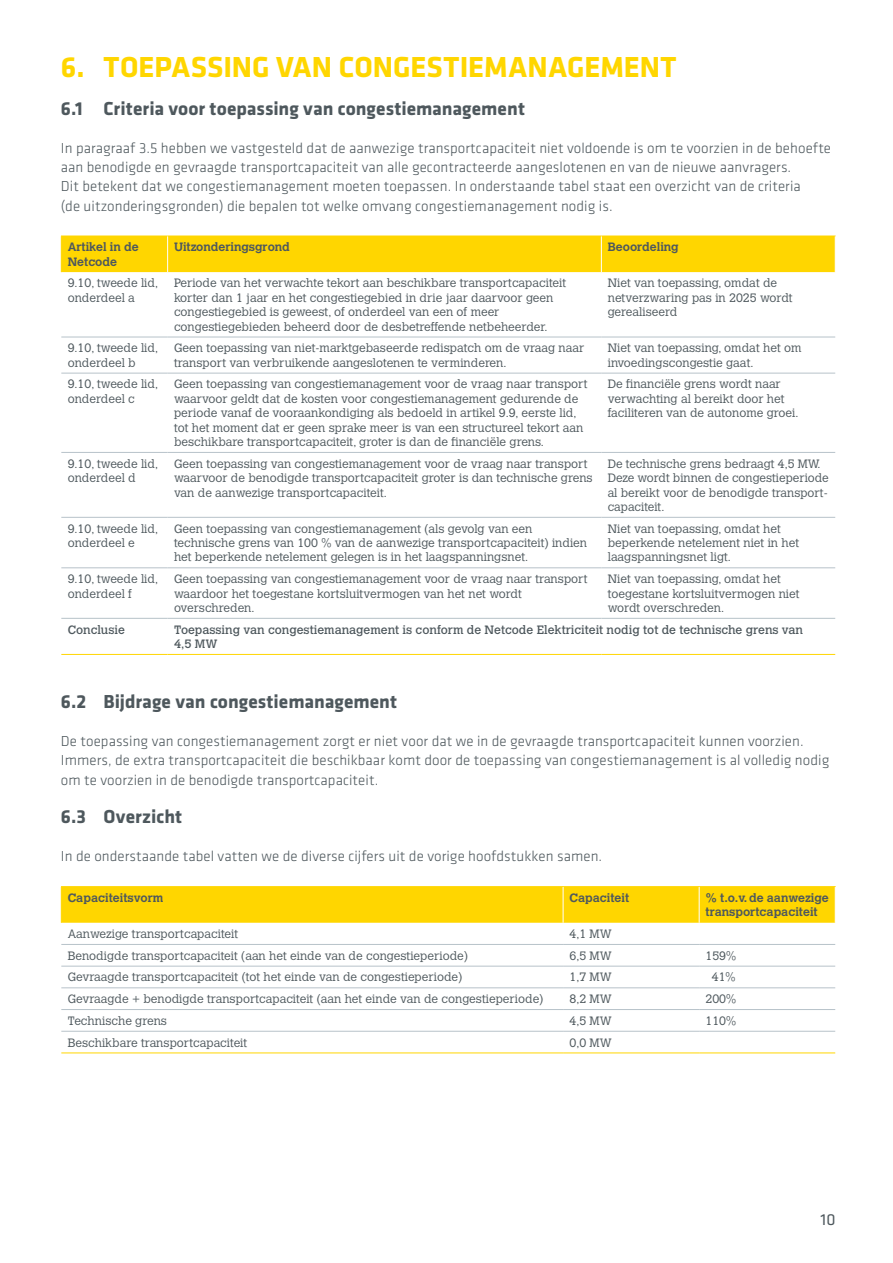
<style>
.page{position:relative;width:893px;height:1263px;background:#fff}
.page>*{position:absolute;margin:0;border:0;box-sizing:border-box;transform-origin:0 0}
.t1{font:700 30px "Klavika";color:#ffd600}
.t2{font:700 19.5px "Klavika";color:#4e585d}
.t3{font:16.5px "Klavika";color:#4e585d}
.t4{font:300 15px/19.2px "Klavika";letter-spacing:.005em;color:#4e585d}
.t5{font:300 12px/14.4px "Calvert MT Std";color:#4e585d}
.t6{font:700 12px/14.4px "Calvert MT Std";color:#4e585d}
.t7{font:12px/14.4px "Calvert MT Std";color:#4e585d}
</style>
<div class="page">
<div style="left:62px;top:237px;width:773px;height:35px;background:#ffd600"></div>
<hr style="left:61px;top:337px;width:107px;height:1px;background:#b7c2c9">
<hr style="left:168px;top:337px;width:433px;height:1px;background:#b7c2c9">
<hr style="left:601px;top:337px;width:234px;height:1px;background:#b7c2c9">
<hr style="left:61px;top:373px;width:107px;height:1px;background:#b7c2c9">
<hr style="left:168px;top:373px;width:433px;height:1px;background:#b7c2c9">
<hr style="left:601px;top:373px;width:234px;height:1px;background:#b7c2c9">
<hr style="left:61px;top:452px;width:107px;height:1px;background:#b7c2c9">
<hr style="left:168px;top:452px;width:433px;height:1px;background:#b7c2c9">
<hr style="left:601px;top:452px;width:234px;height:1px;background:#b7c2c9">
<hr style="left:61px;top:517px;width:107px;height:1px;background:#b7c2c9">
<hr style="left:168px;top:517px;width:433px;height:1px;background:#b7c2c9">
<hr style="left:601px;top:517px;width:234px;height:1px;background:#b7c2c9">
<hr style="left:61px;top:567px;width:107px;height:1px;background:#b7c2c9">
<hr style="left:168px;top:567px;width:433px;height:1px;background:#b7c2c9">
<hr style="left:601px;top:567px;width:234px;height:1px;background:#b7c2c9">
<hr style="left:61px;top:618px;width:107px;height:1px;background:#b7c2c9">
<hr style="left:168px;top:618px;width:433px;height:1px;background:#b7c2c9">
<hr style="left:601px;top:618px;width:234px;height:1px;background:#b7c2c9">
<hr style="left:61px;top:236px;width:107px;height:1px;background:#ffd600">
<hr style="left:61px;top:236px;width:1px;height:36px;background:#ffd600">
<hr style="left:168px;top:236px;width:433px;height:1px;background:#ffd600">
<hr style="left:601px;top:236px;width:235px;height:1px;background:#ffd600">
<hr style="left:167px;top:236px;width:1px;height:36px;background:#fff">
<hr style="left:601px;top:236px;width:1px;height:36px;background:#fff">
<hr style="left:835px;top:236px;width:1px;height:36px;background:#fff">
<hr style="left:61px;top:654px;width:107px;height:1px;background:#ffd600">
<hr style="left:168px;top:654px;width:433px;height:1px;background:#ffd600">
<hr style="left:601px;top:654px;width:234px;height:1px;background:#ffd600">
<div style="left:62px;top:887px;width:773px;height:36px;background:#ffd600"></div>
<hr style="left:61px;top:944px;width:502px;height:1px;background:#b7c2c9">
<hr style="left:563px;top:944px;width:136px;height:1px;background:#b7c2c9">
<hr style="left:699px;top:944px;width:136px;height:1px;background:#b7c2c9">
<hr style="left:61px;top:966px;width:502px;height:1px;background:#b7c2c9">
<hr style="left:563px;top:966px;width:136px;height:1px;background:#b7c2c9">
<hr style="left:699px;top:966px;width:136px;height:1px;background:#b7c2c9">
<hr style="left:61px;top:987px;width:502px;height:1px;background:#b7c2c9">
<hr style="left:563px;top:987px;width:136px;height:1px;background:#b7c2c9">
<hr style="left:699px;top:987px;width:136px;height:1px;background:#b7c2c9">
<hr style="left:61px;top:1009px;width:502px;height:1px;background:#b7c2c9">
<hr style="left:563px;top:1009px;width:136px;height:1px;background:#b7c2c9">
<hr style="left:699px;top:1009px;width:136px;height:1px;background:#b7c2c9">
<hr style="left:61px;top:1031px;width:502px;height:1px;background:#b7c2c9">
<hr style="left:563px;top:1031px;width:136px;height:1px;background:#b7c2c9">
<hr style="left:699px;top:1031px;width:136px;height:1px;background:#b7c2c9">
<hr style="left:61px;top:886px;width:502px;height:1px;background:#ffd600">
<hr style="left:61px;top:887px;width:1px;height:36px;background:#ffd600">
<hr style="left:563px;top:886px;width:136px;height:1px;background:#ffd600">
<hr style="left:699px;top:886px;width:137px;height:1px;background:#ffd600">
<hr style="left:563px;top:887px;width:1px;height:36px;background:#fff">
<hr style="left:699px;top:887px;width:1px;height:36px;background:#fff">
<hr style="left:61px;top:1052px;width:502px;height:1px;background:#ffd600">
<hr style="left:563px;top:1052px;width:136px;height:1px;background:#ffd600">
<hr style="left:699px;top:1052px;width:136px;height:1px;background:#ffd600">
<h1 class="t1" style="left:61px;top:50px;width:617px">6. TOEPASSING VAN CONGESTIEMANAGEMENT</h1>
<h2 class="t2" style="left:61px;top:98px;width:466px">6.1 Criteria voor toepassing van congestiemanagement</h2>
<p class="t4" style="left:61px;top:139px;width:772px">In paragraaf 3.5 hebben we vastgesteld dat de aanwezige transportcapaciteit niet voldoende is om te voorzien in de behoefte aan benodigde en gevraagde transportcapaciteit van alle gecontracteerde aangeslotenen en van de nieuwe aanvragers.<br>Dit betekent dat we congestiemanagement moeten toepassen. In onderstaande tabel staat een overzicht van de criteria<br>(de uitzonderingsgronden) die bepalen tot welke omvang congestiemanagement nodig is.</p>
<p class="t6" style="left:68px;top:240px;width:73px">Artikel in de<br>Netcode</p>
<p class="t6" style="left:174px;top:240px;width:117px">Uitzonderingsgrond</p>
<p class="t6" style="left:608px;top:240px;width:73px">Beoordeling</p>
<p class="t5" style="left:68px;top:276px;width:92px">9.10, tweede lid, onderdeel a</p>
<p class="t5" style="left:174px;top:276px;width:394px">Periode van het verwachte tekort aan beschikbare transportcapaciteit korter dan 1 jaar en het congestiegebied in drie jaar daarvoor geen congestiegebied is geweest, of onderdeel van een of meer congestiegebieden beheerd door de desbetreffende netbeheerder.</p>
<p class="t5" style="left:608px;top:276px;width:186px">Niet van toepassing, omdat de netverzwaring pas in 2025 wordt gerealiseerd</p>
<p class="t5" style="left:68px;top:341px;width:92px">9.10, tweede lid, onderdeel b</p>
<p class="t5" style="left:174px;top:341px;width:412px">Geen toepassing van niet-marktgebaseerde redispatch om de vraag naar transport van verbruikende aangeslotenen te verminderen.</p>
<p class="t5" style="left:608px;top:341px;width:195px">Niet van toepassing, omdat het om invoedingscongestie gaat.</p>
<p class="t5" style="left:68px;top:377px;width:92px">9.10, tweede lid, onderdeel c</p>
<p class="t5" style="left:174px;top:377px;width:415px">Geen toepassing van congestiemanagement voor de vraag naar transport waarvoor geldt dat de kosten voor congestiemanagement gedurende de periode vanaf de vooraankondiging als bedoeld in artikel 9.9, eerste lid, tot het moment dat er geen sprake meer is van een structureel tekort aan beschikbare transportcapaciteit, groter is dan de financiële grens.</p>
<p class="t5" style="left:608px;top:377px;width:192px">De financiële grens wordt naar verwachting al bereikt door het faciliteren van de autonome groei.</p>
<p class="t5" style="left:68px;top:456px;width:92px">9.10, tweede lid, onderdeel d</p>
<p class="t5" style="left:174px;top:456px;width:420px">Geen toepassing van congestiemanagement voor de vraag naar transport waarvoor de benodigde transportcapaciteit groter is dan technische grens van de aanwezige transportcapaciteit.</p>
<p class="t5" style="left:608px;top:456px;width:223px">De technische grens bedraagt 4,5 MW.<br>Deze wordt binnen de congestieperiode al bereikt voor de benodigde transport&shy;capaciteit.</p>
<p class="t5" style="left:68px;top:521px;width:92px">9.10, tweede lid, onderdeel e</p>
<p class="t5" style="left:174px;top:521px;width:415px">Geen toepassing van congestiemanagement (als gevolg van een technische grens van 100 % van de aanwezige transportcapaciteit) indien het beperkende netelement gelegen is in het laagspanningsnet.</p>
<p class="t5" style="left:608px;top:521px;width:193px">Niet van toepassing, omdat het beperkende netelement niet in het laagspanningsnet ligt.</p>
<p class="t5" style="left:68px;top:572px;width:92px">9.10, tweede lid, onderdeel f</p>
<p class="t5" style="left:174px;top:572px;width:415px">Geen toepassing van congestiemanagement voor de vraag naar transport waardoor het toegestane kortsluitvermogen van het net wordt overschreden.</p>
<p class="t5" style="left:608px;top:572px;width:193px">Niet van toepassing, omdat het toegestane kortsluitvermogen niet wordt overschreden.</p>
<p class="t7" style="left:68px;top:622px;width:59px">Conclusie</p>
<p class="t7" style="left:174px;top:622px;width:631px">Toepassing van congestiemanagement is conform de Netcode Elektriciteit nodig tot de technische grens van<br>4,5 MW</p>
<h2 class="t2" style="left:61px;top:691px;width:338px">6.2 Bijdrage van congestiemanagement</h2>
<p class="t4" style="left:61px;top:732px;width:770px">De toepassing van congestiemanagement zorgt er niet voor dat we in de gevraagde transportcapaciteit kunnen voorzien.<br>Immers, de extra transportcapaciteit die beschikbaar komt door de toepassing van congestiemanagement is al volledig nodig om te voorzien in de benodigde transportcapaciteit.</p>
<h2 class="t2" style="left:61px;top:806px;width:123px">6.3 Overzicht</h2>
<p class="t4" style="left:61px;top:847px;width:543px">In de onderstaande tabel vatten we de diverse cijfers uit de vorige hoofdstukken samen.</p>
<p class="t6" style="left:68px;top:890px;width:97px">Capaciteitsvorm</p>
<p class="t6" style="left:569px;top:890px;width:61px">Capaciteit</p>
<p class="t6" style="left:705px;top:890px;width:125px">% t.o.v. de aanwezige transportcapaciteit</p>
<p class="t5" style="left:68px;top:927px;width:172px">Aanwezige transportcapaciteit</p>
<p class="t5" style="left:569px;top:927px;width:44px">4,1 MW</p>
<p class="t5" style="left:68px;top:948px;width:402px">Benodigde transportcapaciteit (aan het einde van de congestieperiode)</p>
<p class="t5" style="left:569px;top:948px;width:44px">6,5 MW</p>
<p class="t5" style="left:705px;top:948px;width:32px">159%</p>
<p class="t5" style="left:68px;top:970px;width:396px">Gevraagde transportcapaciteit (tot het einde van de congestieperiode)</p>
<p class="t5" style="left:569px;top:970px;width:44px">1,7 MW</p>
<p class="t5" style="left:712px;top:970px;width:25px">41%</p>
<p class="t5" style="left:68px;top:992px;width:477px">Gevraagde + benodigde transportcapaciteit (aan het einde van de congestieperiode)</p>
<p class="t5" style="left:569px;top:992px;width:44px">8,2 MW</p>
<p class="t5" style="left:705px;top:992px;width:32px">200%</p>
<p class="t5" style="left:68px;top:1014px;width:101px">Technische grens</p>
<p class="t5" style="left:569px;top:1014px;width:44px">4,5 MW</p>
<p class="t5" style="left:705px;top:1014px;width:32px">110%</p>
<p class="t5" style="left:68px;top:1035px;width:181px">Beschikbare transportcapaciteit</p>
<p class="t5" style="left:569px;top:1035px;width:44px">0,0 MW</p>
<h3 class="t3" style="left:821px;top:1210px;width:16px">10</h3>
</div>
